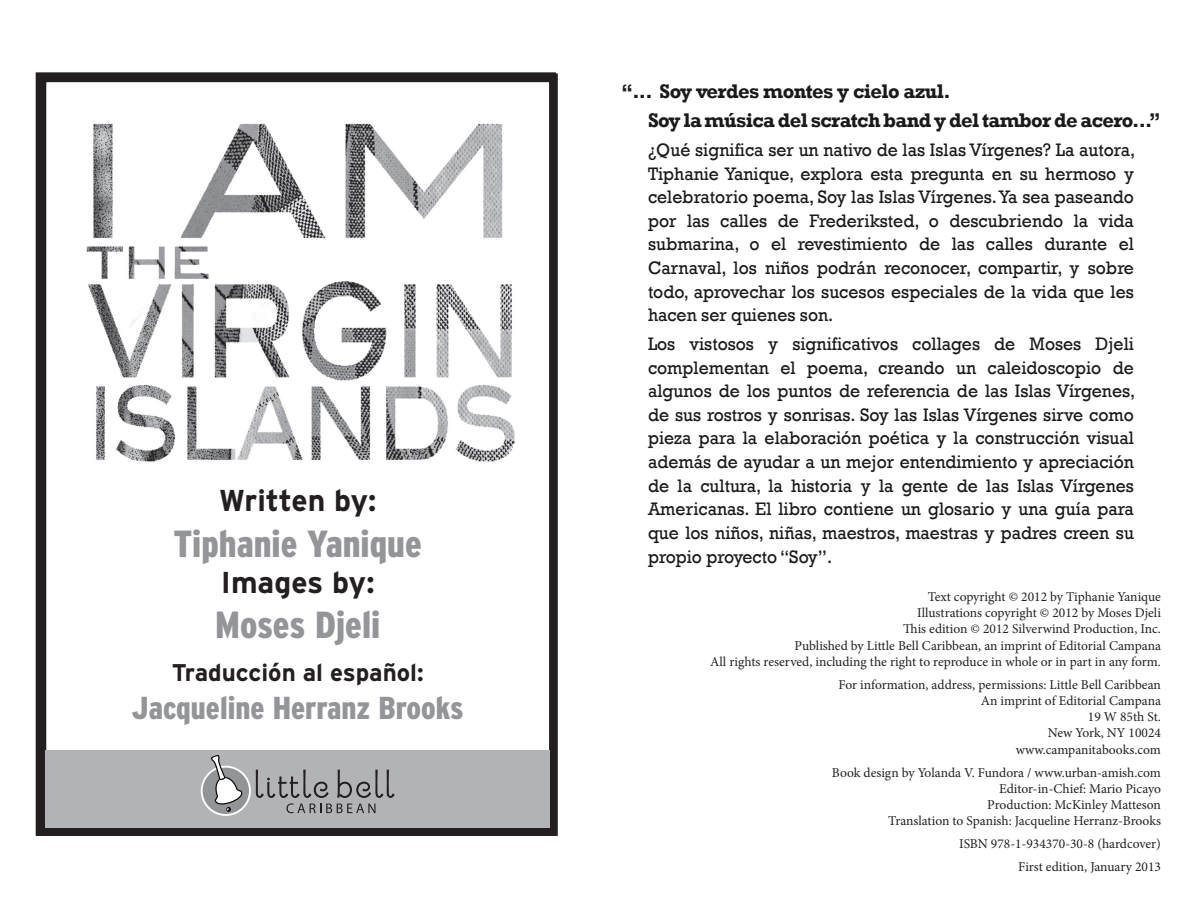
<style>
.page{position:relative;width:1188px;height:918px;background:#fff}
.page>*{position:absolute;margin:0;border:0;box-sizing:border-box;transform-origin:0 0}
.t1{font:900 condensed 37.65px "Interstate";color:#939598}
.t2{font:900 condensed 31.65px "Interstate";color:#939598}
.t3{font:700 30.15px "Interstate";color:#231f20}
.t4{font:700 24.15px "Interstate";color:#231f20}
.t5{font:700 20.25px "Rockwell";letter-spacing:-.03em;color:#1a1a1a}
.t6{font:18.6px/23.5px "Rockwell";color:#1a1a1a;text-align:justify;scale:.95 1}
.t7{font:13.5px "Minion Pro";color:#231f20}
</style>
<div class="page">
<svg style="left:35px;top:72px;width:523px;height:764px"></svg>
<div style="left:45px;top:750px;width:505px;height:78px;background:#b2b3b7"></div>
<svg style="left:202px;top:767px;width:48px;height:48px"></svg>
<div style="left:201px;top:766px;width:50px;height:50px;border:2px solid #fff;border-radius:50%"></div>
<svg style="left:255px;top:769px;width:140px;height:45px"></svg>
<svg style="left:209px;top:755px;width:34px;height:57px"></svg>
<p class="t3" style="left:219px;top:484px;width:159px">Written by:</p>
<p class="t1" style="left:174px;top:523px;width:250px">Tiphanie Yanique</p>
<p class="t3" style="left:221px;top:565px;width:155px">Images by:</p>
<p class="t1" style="left:215px;top:604px;width:167px">Moses Djeli</p>
<p class="t4" style="left:172px;top:659px;width:253px">Traducción al español:</p>
<p class="t2" style="left:132px;top:690px;width:333px">Jacqueline Herranz Brooks</p>
<p class="t5" style="left:621px;top:79px;width:331px">“... Soy verdes montes y cielo azul.</p>
<p class="t5" style="left:648px;top:108px;width:515px">Soy la música del scratch band y del tambor de acero...”</p>
<p class="t6" style="left:648px;top:138px;width:515px">¿Qué significa ser un nativo de las Islas Vírgenes? La autora, Tiphanie Yanique, explora esta pregunta en su hermoso y celebratorio poema, Soy las Islas Vírgenes. Ya sea paseando por las calles de Frederiksted, o descubriendo la vida submarina, o el revestimiento de las calles durante el Carnaval, los niños podrán reconocer, compartir, y sobre todo, aprovechar los sucesos especiales de la vida que les hacen ser quienes son.</p>
<p class="t6" style="left:648px;top:332px;width:515px">Los vistosos y significativos collages de Moses Djeli complementan el poema, creando un caleidoscopio de algunos de los puntos de referencia de las Islas Vírgenes, de sus rostros y sonrisas. Soy las Islas Vírgenes sirve como pieza para la elaboración poética y la construcción visual además de ayudar a un mejor entendimiento y apreciación de la cultura, la historia y la gente de las Islas Vírgenes Americanas. El libro contiene un glosario y una guía para que los niños, niñas, maestros, maestras y padres creen su propio proyecto “Soy”.</p>
<p class="t7" style="left:928px;top:588px;width:235px">Text copyright © 2012 by Tiphanie Yanique</p>
<p class="t7" style="left:917px;top:604px;width:245px">Illustrations copyright © 2012 by Moses Djeli</p>
<p class="t7" style="left:903px;top:620px;width:259px">This edition © 2012 Silverwind Production, Inc.</p>
<p class="t7" style="left:794px;top:636px;width:368px">Published by Little Bell Caribbean, an imprint of Editorial Campana</p>
<p class="t7" style="left:710px;top:653px;width:452px">All rights reserved, including the right to reproduce in whole or in part in any form.</p>
<p class="t7" style="left:839px;top:675px;width:324px">For information, address, permissions: Little Bell Caribbean</p>
<p class="t7" style="left:981px;top:692px;width:182px">An imprint of Editorial Campana</p>
<p class="t7" style="left:1088px;top:708px;width:75px">19 W 85th St.</p>
<p class="t7" style="left:1048px;top:724px;width:115px">New York, NY 10024</p>
<p class="t7" style="left:1016px;top:740px;width:147px">www.campanitabooks.com</p>
<p class="t7" style="left:832px;top:763px;width:331px">Book design by Yolanda V. Fundora / www.urban-amish.com</p>
<p class="t7" style="left:999px;top:779px;width:163px">Editor-in-Chief: Mario Picayo</p>
<p class="t7" style="left:987px;top:796px;width:175px">Production: McKinley Matteson</p>
<p class="t7" style="left:888px;top:812px;width:274px">Translation to Spanish: Jacqueline Herranz-Brooks</p>
<p class="t7" style="left:959px;top:835px;width:203px">ISBN 978-1-934370-30-8 (hardcover)</p>
<p class="t7" style="left:1018px;top:858px;width:144px">First edition, January 2013</p>
</div>
